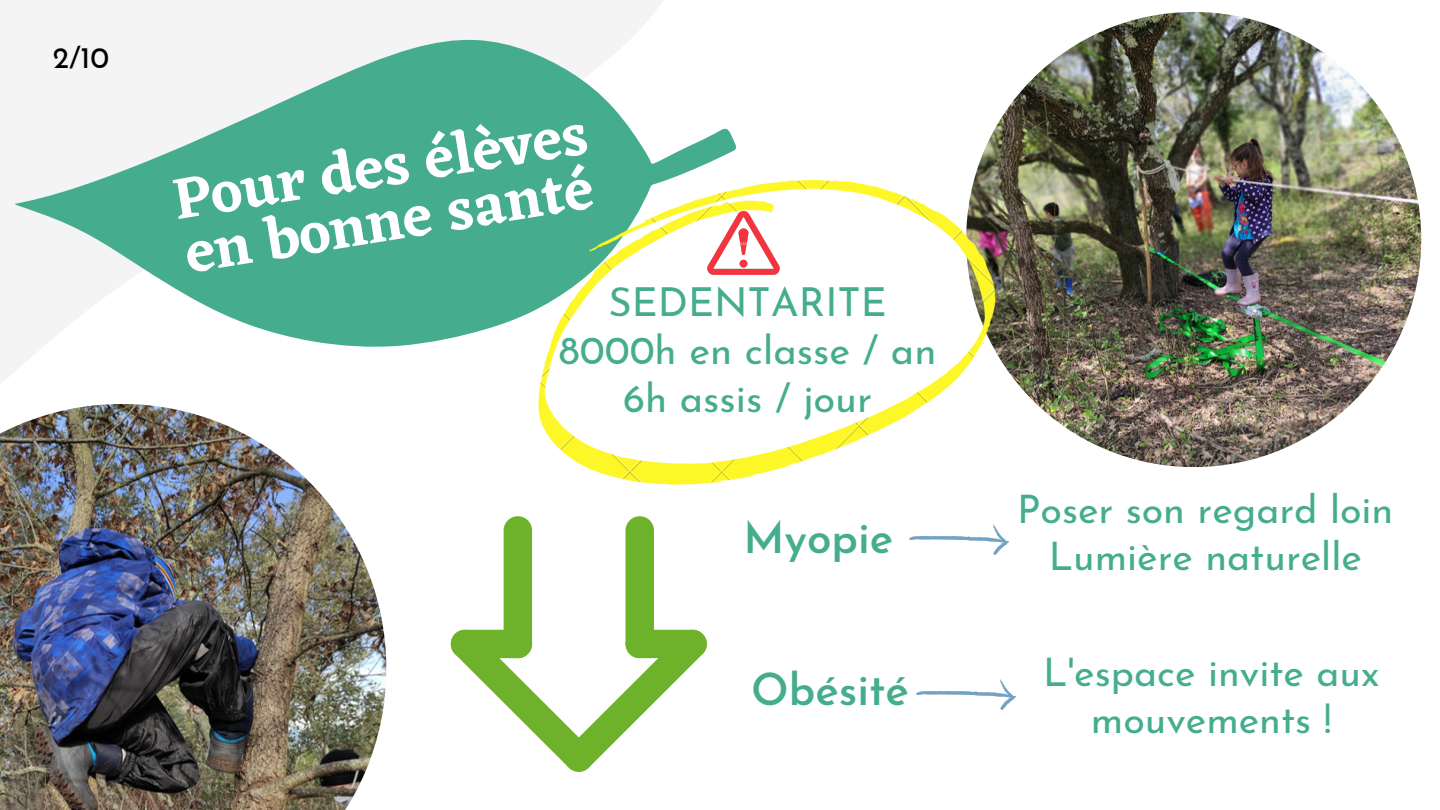
<style>
.page{position:relative;width:1440px;height:810px;background:#fff}
.page>*{position:absolute;margin:0;border:0;box-sizing:border-box;transform-origin:0 0}
.t1{font:600 59.6px/54.8px "Eczar";color:#fff}
.t2{font:600 44px "Josefin Sans";color:#45ad8e}
.t3{font:40px "Josefin Sans";color:#45ad8e}
.t4{font:39.4px/47.2px "Josefin Sans";color:#45ad8e;text-align:center}
.t5{font:30px "Josefin Sans";color:#000}
</style>
<div class="page">
<img style="left:966px;top:12px;width:455px;height:455px;border-radius:50%">
<img style="left:0;top:748px;width:374px;height:62px">
<img style="left:0;top:0;width:829px;height:748px">
<svg style="left:14px;top:0;width:729px;height:537px"></svg>
<svg style="left:449px;top:628px;width:259px;height:144px"></svg>
<div style="left:451px;top:630px;width:81px;height:28px;background:#6eb22b;border-radius:14px"></div>
<div style="left:626px;top:630px;width:81px;height:28px;background:#6eb22b;border-radius:14px"></div>
<div style="left:626px;top:516px;width:28px;height:142px;background:#6eb22b;border-radius:14px"></div>
<div style="left:504px;top:516px;width:28px;height:142px;background:#6eb22b;border-radius:14px"></div>
<img style="left:538px;top:181px;width:459px;height:304px">
<img style="left:909px;top:525px;width:99px;height:30px">
<img style="left:917px;top:680px;width:99px;height:30px">
<p class="t5" style="left:53px;top:46px;width:58px">2/10</p>
<p class="t1" style="left:169px;top:171px;width:420px;rotate:-9deg">Pour des élèves en bonne santé</p>
<p class="t3" style="left:608px;top:286px;width:280px">SEDENTARITE</p>
<p class="t3" style="left:559px;top:334px;width:379px">8000h en classe / an</p>
<p class="t3" style="left:623px;top:382px;width:250px">6h assis / jour</p>
<p class="t2" style="left:743px;top:520px;width:151px">Myopie</p>
<p class="t2" style="left:751px;top:672px;width:159px">Obésité</p>
<p class="t4" style="left:1017px;top:489px;width:378px">Poser son regard loin</p>
<p class="t4" style="left:1049px;top:536px;width:315px">Lumière naturelle</p>
<p class="t4" style="left:1043px;top:653px;width:338px">L'espace invite aux mouvements !</p>
</div>
